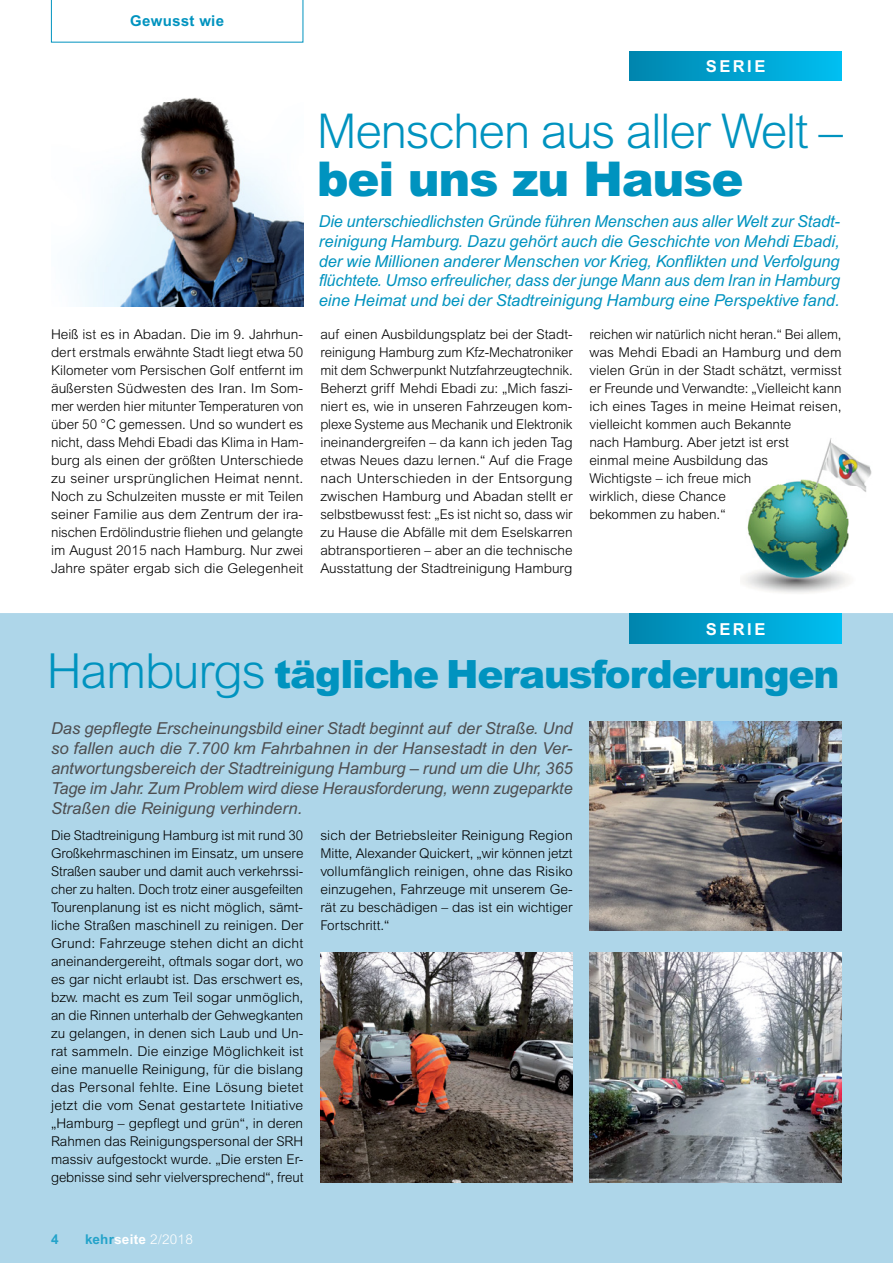
<style>
.page{position:relative;width:893px;height:1263px;background:#fff}
.page>*{position:absolute;margin:0;border:0;box-sizing:border-box;transform-origin:0 0}
.t1{font:300 48px "Arial";letter-spacing:-.03em;color:#0093bf}
.t2{font:900 48px "Arial";letter-spacing:-.025em;color:#0093bf}
.t3{font:900 39px "Arial";letter-spacing:-.03em;color:#0093bf}
.t4{font:italic 16.5px/19.8px "Arial";color:#0093bf;text-align:justify}
.t5{font:italic 16.5px/19.8px "Arial";color:#4d4d4f;text-align:justify}
.t6{font:700 16.5px "Arial";letter-spacing:.15em;color:#fff}
.t7{font:700 15px "Arial";letter-spacing:.02em;color:#0093bf}
.t8{font:300 13.5px/18px "Arial";color:#000;text-align:justify}
.t9{font:300 13.5px "Arial";color:#fff}
.t10{font:700 13.5px "Arial";color:#24a3ca}
.s1{font-weight:300;font-size:48.3px}
.s2{font-weight:700;color:#24a3ca}
.s3{font-weight:700}
</style>
<div class="page">
<div style="left:0;top:613px;width:893px;height:650px;background:#aed6e9"></div>
<img style="left:590px;top:952px;width:252px;height:230px">
<img style="left:590px;top:722px;width:252px;height:209px">
<img style="left:320px;top:952px;width:253px;height:230px">
<img style="left:77px;top:97px;width:226px;height:210px">
<img style="left:742px;top:438px;width:130px;height:155px">
<svg style="left:51px;top:0;width:252px;height:43px"></svg>
<div style="left:629px;top:51px;width:213px;height:30px;background:linear-gradient(to right,#0085ad,#00bef1)"></div>
<div style="left:629px;top:613px;width:213px;height:30px;background:linear-gradient(to right,#0085ad,#00bef1)"></div>
<p class="t7" style="left:130px;top:11px;width:95px">Gewusst wie</p>
<p class="t6" style="left:706px;top:57px;width:61px">SERIE</p>
<h1 class="t1" style="left:317px;top:104px;width:528px">Menschen aus aller Welt –</h1>
<h1 class="t2" style="left:317px;top:148px;width:428px">bei uns zu Hause</h1>
<p class="t4" style="left:319px;top:211px;width:523px">Die unterschiedlichsten Gründe führen Menschen aus aller Welt zur Stadt&shy;reinigung Hamburg. Dazu gehört auch die Geschichte von Mehdi Ebadi, der wie Millionen anderer Menschen vor Krieg, Konflikten und Verfolgung flüchtete. Umso erfreulicher, dass der junge Mann aus dem Iran in Hamburg eine Heimat und bei der Stadtreinigung Hamburg eine Perspektive fand.</p>
<p class="t8" style="left:51px;top:326px;width:254px">Heiß ist es in Abadan. Die im 9. Jahrhun&shy;dert erstmals erwähnte Stadt liegt etwa 50<br>Kilometer vom Persischen Golf entfernt im äußersten Südwesten des Iran. Im Som&shy;mer werden hier mitunter Temperaturen von über 50 °C gemessen. Und so wundert es nicht, dass Mehdi Ebadi das Klima in Ham&shy;burg als einen der größten Unterschiede zu seiner ursprünglichen Heimat nennt.<br>Noch zu Schulzeiten musste er mit Teilen seiner Familie aus dem Zentrum der ira&shy;nischen Erdölindustrie fliehen und gelangte im August 2015 nach Hamburg. Nur zwei Jahre später ergab sich die Gelegenheit</p>
<p class="t8" style="left:320px;top:326px;width:254px">auf einen Ausbildungsplatz bei der Stadt&shy;reinigung Hamburg zum Kfz-Mechatroniker mit dem Schwerpunkt Nutzfahrzeugtechnik.<br>Beherzt griff Mehdi Ebadi zu: „Mich faszi&shy;niert es, wie in unseren Fahrzeugen kom&shy;plexe Systeme aus Mechanik und Elektronik ineinandergreifen – da kann ich jeden Tag etwas Neues dazu lernen.“ Auf die Frage nach Unterschieden in der Entsorgung zwischen Hamburg und Abadan stellt er selbstbewusst fest: „Es ist nicht so, dass wir zu Hause die Abfälle mit dem Eselskarren abtransportieren – aber an die technische Ausstattung der Stadtreinigung Hamburg</p>
<p class="t8" style="left:589px;top:326px;width:254px;text-align:left">reichen wir natürlich nicht heran.“ Bei allem, was Mehdi Ebadi an Hamburg und dem vielen Grün in der Stadt schätzt, vermisst er Freunde und Verwandte: „Vielleicht kann ich eines Tages in meine Heimat reisen, vielleicht kommen auch Bekannte<br>nach Hamburg. Aber jetzt ist erst<br>einmal meine Ausbildung das<br>Wichtigste – ich freue mich<br>wirklich, diese Chance<br>bekommen zu haben.“</p>
<p class="t6" style="left:706px;top:619px;width:61px">SERIE</p>
<h2 class="t3" style="left:47px;top:649px;width:794px"><span class="s1">Hamburgs</span> tägliche Herausforderungen</h2>
<p class="t5" style="left:51px;top:718px;width:523px">Das gepflegte Erscheinungsbild einer Stadt beginnt auf der Straße. Und so fallen auch die 7.700 km Fahrbahnen in der Hansestadt in den Ver&shy;antwortungsbereich der Stadtreinigung Hamburg – rund um die Uhr, 365<br>Tage im Jahr. Zum Problem wird diese Herausforderung, wenn zugeparkte Straßen die Reinigung verhindern.</p>
<p class="t8" style="left:320px;top:826px;width:254px">sich der Betriebsleiter Reinigung Region Mitte, Alexander Quickert, „wir können jetzt vollumfänglich reinigen, ohne das Risiko einzugehen, Fahrzeuge mit unserem Ge&shy;rät zu beschädigen – das ist ein wichtiger Fortschritt.“</p>
<p class="t8" style="left:51px;top:826px;width:254px">Die Stadtreinigung Hamburg ist mit rund 30<br>Großkehrmaschinen im Einsatz, um unsere Straßen sauber und damit auch verkehrssi&shy;cher zu halten. Doch trotz einer ausgefeilten Tourenplanung ist es nicht möglich, sämt&shy;liche Straßen maschinell zu reinigen. Der Grund: Fahrzeuge stehen dicht an dicht aneinandergereiht, oftmals sogar dort, wo es gar nicht erlaubt ist. Das erschwert es, bzw. macht es zum Teil sogar unmöglich, an die Rinnen unterhalb der Gehwegkanten zu gelangen, in denen sich Laub und Un&shy;rat sammeln. Die einzige Möglichkeit ist eine manuelle Reinigung, für die bislang das Personal fehlte. Eine Lösung bietet jetzt die vom Senat gestartete Initiative „Hamburg – gepflegt und grün“, in deren Rahmen das Reinigungspersonal der SRH massiv aufgestockt wurde. „Die ersten Er&shy;gebnisse sind sehr vielversprechend“, freut</p>
<p class="t10" style="left:51px;top:1231px;width:9px">4</p>
<p class="t9" style="left:85px;top:1231px;width:109px"><span class="s2">kehr</span><span class="s3">seite</span> 2/2018</p>
</div>
